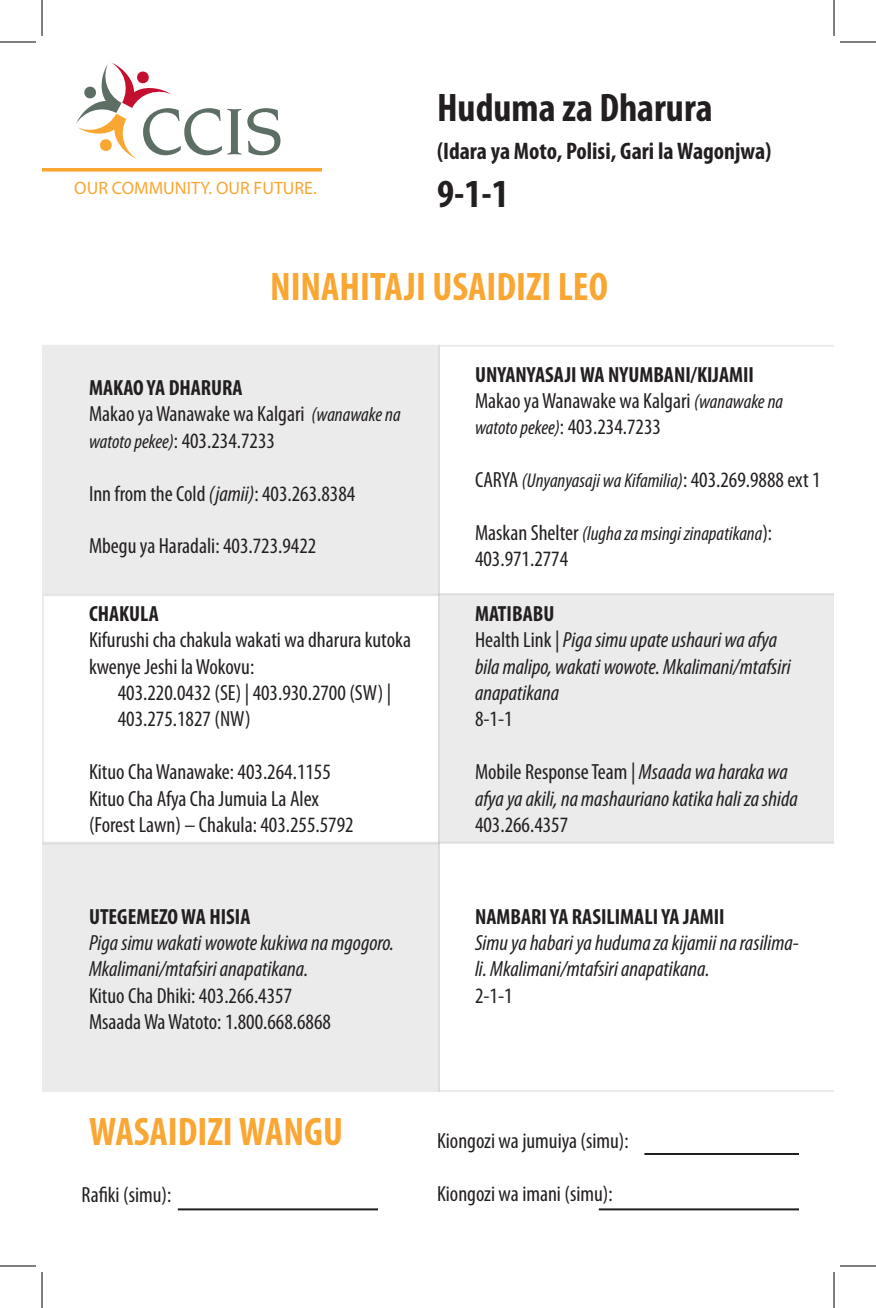
<style>
.page{position:relative;width:876px;height:1308px;background:#fff}
.page>*{position:absolute;margin:0;border:0;box-sizing:border-box;transform-origin:0 0}
.t1{font:700 condensed 40px "Myriad Pro";color:#faa633}
.t2{font:700 condensed 40px "Myriad Pro";color:#231f20}
.t3{font:700 condensed 24px "Myriad Pro";color:#231f20}
.t4{font:condensed 22px/26.4px "Myriad Pro";color:#231f20}
.t5{font:italic condensed 22px/26.4px "Myriad Pro";color:#231f20}
.t6{font:700 condensed 22px "Myriad Pro";color:#231f20}
.t7{font:italic condensed 20px "Myriad Pro";color:#231f20}
.t8{font:18px "Myriad Pro";color:#faa633}
.s1{font-style:italic;font-size:20px}
.s2{font-style:italic}
.s3{font-style:normal;font-size:22px}
.s4{font-style:normal}
</style>
<div class="page">
<svg style="left:440px;top:345px;width:394px;height:2px"></svg>
<svg style="left:440px;top:1090px;width:394px;height:2px"></svg>
<div style="left:42px;top:842px;width:398px;height:250px;background:#ebebec;border:2px solid #bcbdc0"></div>
<div style="left:438px;top:593px;width:396px;height:251px;background:#ebebec"></div>
<div style="left:42px;top:345px;width:398px;height:250px;background:#ebebec;border:2px solid #bcbdc0"></div>
<svg style="left:76px;top:62px;width:165px;height:98px"></svg>
<svg style="left:247px;top:108px;width:34px;height:47px"></svg>
<svg style="left:42px;top:168px;width:280px;height:4px"></svg>
<hr style="left:178px;top:1208px;width:200px;height:2px;background:#231f20">
<hr style="left:599px;top:1208px;width:200px;height:2px;background:#231f20">
<hr style="left:644px;top:1153px;width:155px;height:2px;background:#231f20">
<hr style="left:0;top:42px;width:36px;height:1px;background:#000">
<hr style="left:840px;top:42px;width:36px;height:1px;background:#000">
<hr style="left:0;top:1266px;width:36px;height:1px;background:#000">
<hr style="left:840px;top:1266px;width:36px;height:1px;background:#000">
<hr style="left:42px;top:0;width:1px;height:36px;background:#000">
<hr style="left:42px;top:1272px;width:1px;height:36px;background:#000">
<hr style="left:834px;top:0;width:1px;height:36px;background:#000">
<hr style="left:834px;top:1272px;width:1px;height:36px;background:#000">
<p class="t8" style="left:74px;top:178px;width:244px">OUR COMMUNITY. OUR FUTURE.</p>
<p class="t2" style="left:437px;top:85px;width:277px">Huduma za Dharura</p>
<p class="t3" style="left:437px;top:138px;width:336px">(Idara ya Moto, Polisi, Gari la Wagonjwa)</p>
<p class="t2" style="left:437px;top:172px;width:73px">9-1-1</p>
<p class="t1" style="left:270px;top:265px;width:339px">NINAHITAJI USAIDIZI LEO</p>
<p class="t6" style="left:89px;top:376px;width:155px">MAKAO YA DHARURA</p>
<p class="t4" style="left:89px;top:401px;width:313px">Makao ya Wanawake wa Kalgari <span class="s1">(wanawake na watoto pekee)</span>: 403.234.7233</p>
<p class="t4" style="left:89px;top:481px;width:268px">Inn from the Cold <span class="s2">(jamii)</span>: 403.263.8384</p>
<p class="t4" style="left:89px;top:533px;width:229px">Mbegu ya Haradali: 403.723.9422</p>
<p class="t6" style="left:89px;top:601px;width:71px">CHAKULA</p>
<p class="t4" style="left:89px;top:627px;width:324px">Kifurushi cha chakula wakati wa dharura kutoka kwenye Jeshi la Wokovu:</p>
<p class="t4" style="left:118px;top:680px;width:275px">403.220.0432 (SE) | 403.930.2700 (SW) |</p>
<p class="t4" style="left:118px;top:706px;width:134px">403.275.1827 (NW)</p>
<p class="t4" style="left:89px;top:759px;width:243px">Kituo Cha Wanawake: 403.264.1155</p>
<p class="t4" style="left:89px;top:785px;width:266px">Kituo Cha Afya Cha Jumuia La Alex (Forest Lawn) – Chakula: 403.255.5792</p>
<p class="t6" style="left:89px;top:904px;width:163px">UTEGEMEZO WA HISIA</p>
<p class="t5" style="left:89px;top:930px;width:306px">Piga simu wakati wowote kukiwa na mgogoro.<br>Mkalimani/mtafsiri anapatikana.</p>
<p class="t4" style="left:89px;top:983px;width:205px">Kituo Cha Dhiki: 403.266.4357</p>
<p class="t4" style="left:89px;top:1009px;width:244px">Msaada Wa Watoto: 1.800.668.6868</p>
<p class="t6" style="left:475px;top:362px;width:281px">UNYANYASAJI WA NYUMBANI/KIJAMII</p>
<p class="t4" style="left:475px;top:388px;width:310px">Makao ya Wanawake wa Kalgari <span class="s1">(wanawake na watoto pekee)</span>: 403.234.7233</p>
<p class="t7" style="left:475px;top:470px;width:347px"><span class="s3">CARYA</span> (Unyanyasaji wa Kifamilia)<span class="s3">: 403.269.9888 ext 1</span></p>
<p class="t7" style="left:475px;top:523px;width:299px"><span class="s3">Maskan Shelter</span> (lugha za msingi zinapatikana<span class="s3">):</span></p>
<p class="t4" style="left:475px;top:546px;width:95px">403.971.2774</p>
<p class="t6" style="left:475px;top:601px;width:81px">MATIBABU</p>
<p class="t5" style="left:475px;top:627px;width:317px"><span class="s4">Health Link |</span> Piga simu upate ushauri wa afya bila malipo, wakati wowote. Mkalimani/mtafsiri anapatikana</p>
<p class="t4" style="left:475px;top:706px;width:39px">8-1-1</p>
<p class="t5" style="left:475px;top:759px;width:324px"><span class="s4">Mobile Response Team |</span> Msaada wa haraka wa afya ya akili, na mashauriano katika hali za shida<br><span class="s4">403.266.4357</span></p>
<p class="t6" style="left:475px;top:904px;width:251px">NAMBARI YA RASILIMALI YA JAMII</p>
<p class="t5" style="left:475px;top:930px;width:326px">Simu ya habari ya huduma za kijamii na rasilima&shy;li. Mkalimani/mtafsiri anapatikana.</p>
<p class="t4" style="left:475px;top:983px;width:39px">2-1-1</p>
<p class="t1" style="left:89px;top:1110px;width:256px">WASAIDIZI WANGU</p>
<p class="t4" style="left:437px;top:1128px;width:193px">Kiongozi wa jumuiya (simu):</p>
<p class="t4" style="left:82px;top:1182px;width:91px">Rafiki (simu):</p>
<p class="t4" style="left:437px;top:1181px;width:177px">Kiongozi wa imani (simu):</p>
</div>
